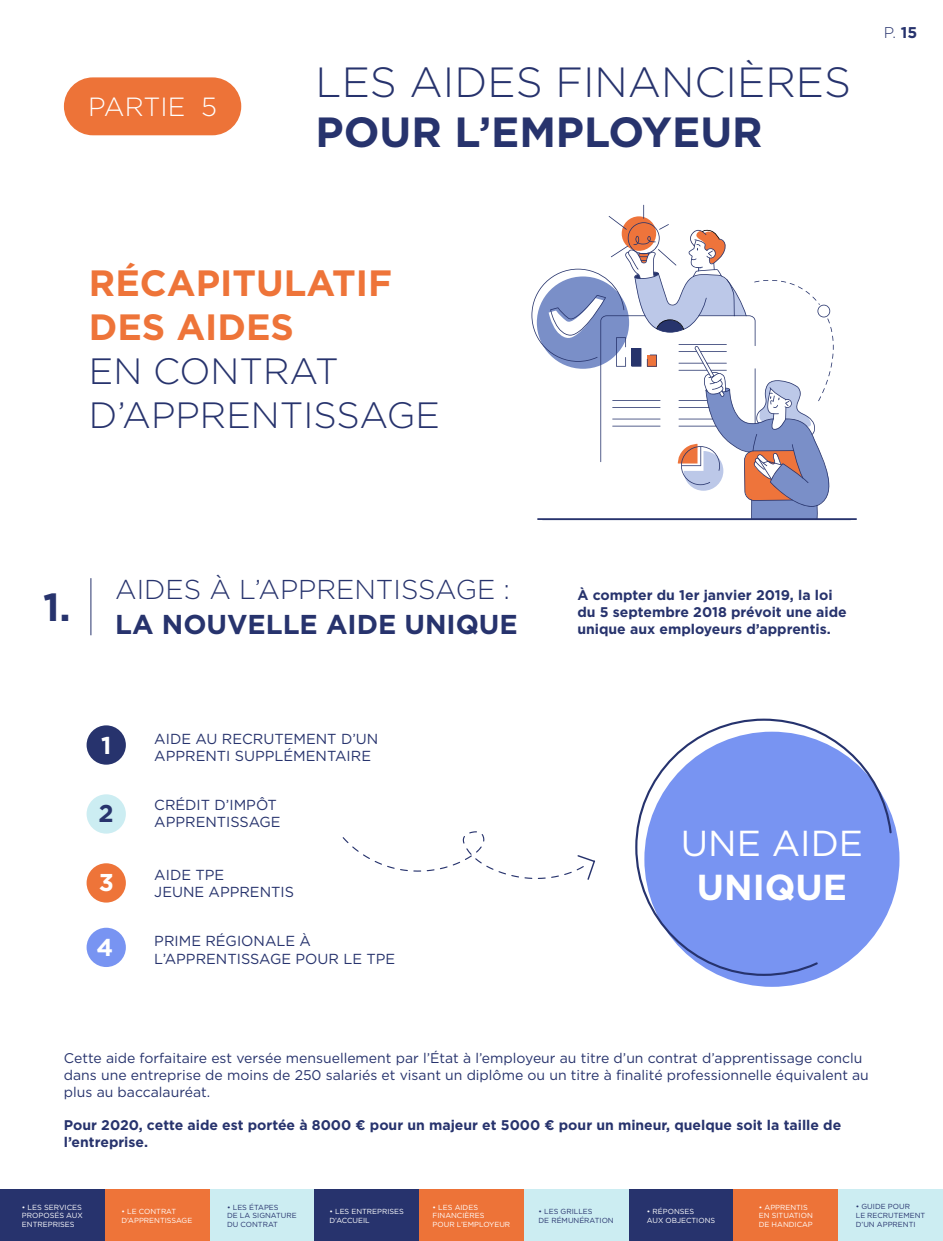
<style>
.page{position:relative;width:943px;height:1241px;background:#fff}
.page>*{position:absolute;margin:0;border:0;box-sizing:border-box;transform-origin:0 0}
.t1{font:300 42.18px "Gotham";color:#27336d}
.t2{font:700 42.18px "Gotham";color:#27336d}
.t3{font:700 39.2px "Gotham";color:#27336d}
.t4{font:300 36.57px/43.9px "Gotham";color:#27336d}
.t5{font:700 36.57px/43.9px "Gotham";color:#ee7439}
.t6{font:36.05px "Gotham";color:#fff}
.t7{font:700 36.05px "Gotham";color:#fff}
.t8{font:300 27.3px "Gotham";color:#27336d}
.t9{font:700 27.3px "Gotham";color:#27336d}
.t10{font:300 26.25px "Gotham";color:#fff}
.t11{font:700 24.32px "Gotham";color:#fff}
.t12{font:700 24.32px "Gotham";color:#27336d}
.t13{font:300 15.58px "Gotham";color:#27336d}
.t14{font:14.53px/17.5px "Gotham";color:#27336d}
.t15{font:14px/16.8px "Gotham";color:#27336d}
.t16{font:700 14px/16.8px "Gotham";color:#27336d}
.t17{font:7.35px/8.8px "Gotham";color:#fff}
.t18{font:7.35px/8.8px "Gotham";color:#27336d}
.s1{font-weight:700}
</style>
<div class="page">
<svg style="left:531px;top:205px;width:303px;height:313px"></svg>
<div style="left:64px;top:77px;width:177px;height:58px;background:#ed7338;border-radius:29px"></div>
<svg style="left:635px;top:718px;width:256px;height:257px;fill:#7894f2"></svg>
<div style="left:87px;top:863px;width:39px;height:39px;background:#ee7439;border-radius:50%"></div>
<div style="left:87px;top:794px;width:39px;height:39px;background:#ccedf2;border-radius:50%"></div>
<div style="left:87px;top:927px;width:39px;height:39px;background:#7894f2;border-radius:50%"></div>
<div style="left:87px;top:725px;width:39px;height:39px;background:#27336d;border-radius:50%"></div>
<svg style="left:342px;top:831px;width:253px;height:49px"></svg>
<hr style="left:90px;top:578px;width:1px;height:57px;background:#27336d">
<hr style="left:537px;top:518px;width:319px;height:2px;background:#27336d">
<div style="left:0;top:1189px;width:105px;height:51px;background:#27336d"></div>
<div style="left:209px;top:1189px;width:105px;height:51px;background:#ccedf2"></div>
<div style="left:314px;top:1189px;width:105px;height:51px;background:#27336d"></div>
<div style="left:524px;top:1189px;width:104px;height:51px;background:#ccedf2"></div>
<div style="left:628px;top:1189px;width:105px;height:51px;background:#27336d"></div>
<div style="left:838px;top:1189px;width:105px;height:51px;background:#ccedf2"></div>
<div style="left:105px;top:1189px;width:104px;height:51px;background:#ee7439"></div>
<div style="left:419px;top:1189px;width:105px;height:51px;background:#ed7338"></div>
<div style="left:733px;top:1189px;width:105px;height:51px;background:#ed7338"></div>
<h3 class="t10" style="left:88px;top:90px;width:130px">PARTIE 5</h3>
<h1 class="t1" style="left:315px;top:55px;width:537px">LES AIDES FINANCIÈRES</h1>
<h1 class="t2" style="left:315px;top:104px;width:448px">POUR L’EMPLOYEUR</h1>
<p class="t13" style="left:883px;top:23px;width:35px">P. <span class="s1">15</span></p>
<h3 class="t5" style="left:89px;top:261px;width:304px">RÉCAPITULATIF<br>DES AIDES</h3>
<h3 class="t4" style="left:89px;top:348px;width:352px">EN CONTRAT<br>D’APPRENTISSAGE</h3>
<h2 class="t3" style="left:43px;top:581px;width:29px">1.</h2>
<h3 class="t8" style="left:115px;top:571px;width:396px">AIDES À L’APPRENTISSAGE :</h3>
<h3 class="t9" style="left:115px;top:606px;width:404px">LA NOUVELLE AIDE UNIQUE</h3>
<p class="t16" style="left:577px;top:587px;width:271px">À compter du 1er janvier 2019, la loi du 5 septembre 2018 prévoit une aide unique aux employeurs d’apprentis.</p>
<h3 class="t11" style="left:101px;top:728px;width:12px">1</h3>
<h3 class="t12" style="left:99px;top:797px;width:17px">2</h3>
<p class="t14" style="left:154px;top:729px;width:225px">AIDE AU RECRUTEMENT D’UN<br>APPRENTI SUPPLÉMENTAIRE</p>
<p class="t14" style="left:154px;top:795px;width:128px">CRÉDIT D’IMPÔT<br>APPRENTISSAGE</p>
<h3 class="t6" style="left:680px;top:819px;width:184px">UNE AIDE</h3>
<p class="t14" style="left:154px;top:865px;width:141px">AIDE TPE<br>JEUNE APPRENTIS</p>
<p class="t14" style="left:154px;top:932px;width:242px">PRIME RÉGIONALE À<br>L’APPRENTISSAGE POUR LE TPE</p>
<h3 class="t11" style="left:99px;top:866px;width:17px">3</h3>
<h3 class="t7" style="left:697px;top:863px;width:152px">UNIQUE</h3>
<h3 class="t11" style="left:97px;top:931px;width:18px">4</h3>
<p class="t15" style="left:64px;top:1049px;width:806px">Cette aide forfaitaire est versée mensuellement par l’État à l’employeur au titre d’un contrat d’apprentissage conclu dans une entreprise de moins de 250 salariés et visant un diplôme ou un titre à finalité professionnelle équivalent au plus au baccalauréat.</p>
<p class="t16" style="left:64px;top:1116px;width:779px">Pour 2020, cette aide est portée à 8000 € pour un majeur et 5000 € pour un mineur, quelque soit la taille de l’entreprise.</p>
<p class="t17" style="left:22px;top:1201px;width:63px">• LES SERVICES<br>PROPOSÉS AUX<br>ENTREPRISES</p>
<p class="t18" style="left:227px;top:1202px;width:71px">• LES ÉTAPES<br>DE LA SIGNATURE<br>DU CONTRAT</p>
<p class="t17" style="left:329px;top:1206px;width:76px">• LES ENTREPRISES<br>D’ACCUEIL</p>
<p class="t18" style="left:538px;top:1206px;width:77px">• LES GRILLES<br>DE RÉMUNÉRATION</p>
<p class="t17" style="left:647px;top:1206px;width:70px">• RÉPONSES<br>AUX OBJECTIONS</p>
<p class="t18" style="left:855px;top:1201px;width:71px">• GUIDE POUR<br>LE RECRUTEMENT<br>D’UN APPRENTI</p>
<p class="t17" style="left:121px;top:1206px;width:72px">• LE CONTRAT<br>D’APPRENTISSAGE</p>
<p class="t17" style="left:432px;top:1202px;width:79px">• LES AIDES<br>FINANCIÈRES<br>POUR L’EMPLOYEUR</p>
<p class="t17" style="left:758px;top:1202px;width:56px">• APPRENTIS<br>EN SITUATION<br>DE HANDICAP</p>
</div>
